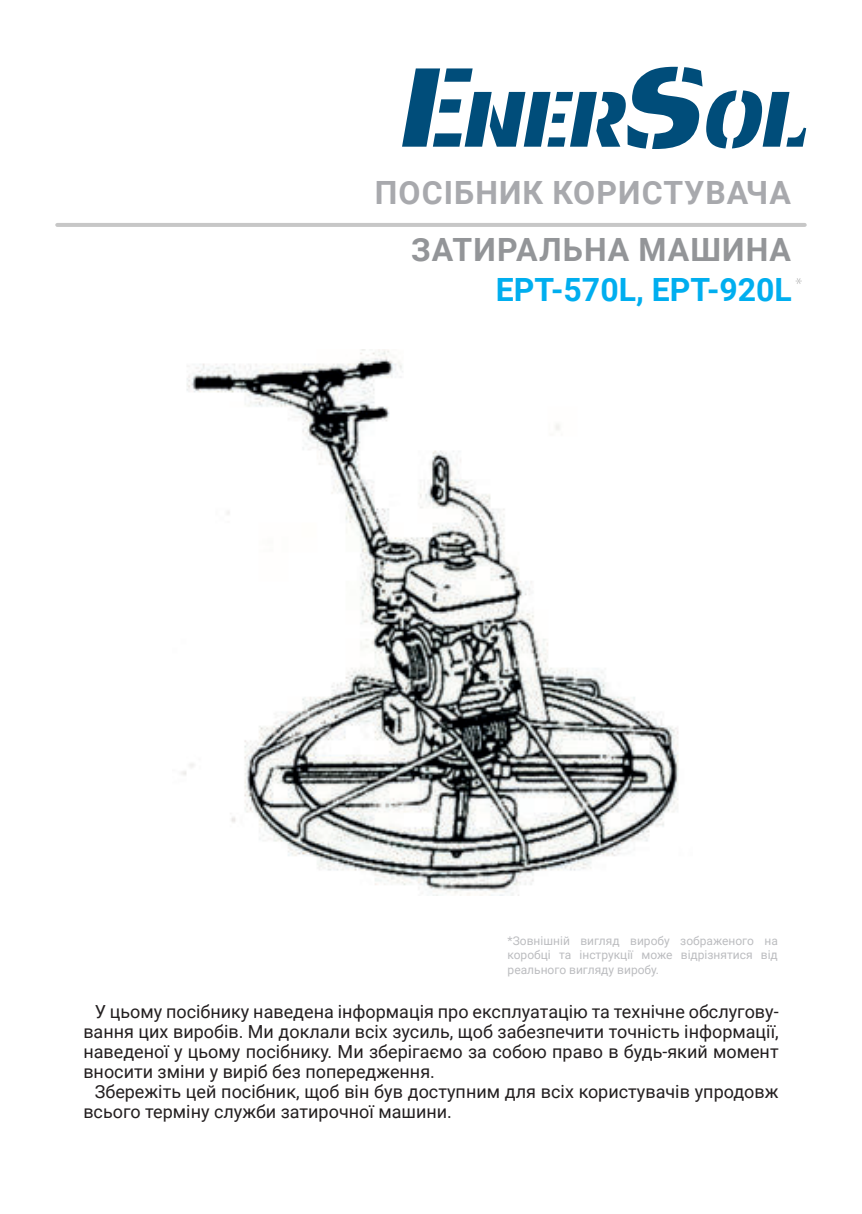
<style>
.page{position:relative;width:862px;height:1214px;background:#fff}
.page>*{position:absolute;margin:0;border:0;box-sizing:border-box;transform-origin:0 0}
.t1{font:700 32px "Roboto";letter-spacing:.035em;color:#a8a9ad}
.t2{font:700 32px "Roboto";color:#00aeef}
.t3{font:700 32px "Roboto";letter-spacing:.035em;color:#939598}
.t4{font:18px/20px "Roboto";color:#231f20;text-align:justify}
.t5{font:12px/14.4px "Roboto";color:#bcbdc0;text-align:justify}
</style>
<div class="page">
<svg style="left:402px;top:67px;width:404px;height:82px"></svg>
<hr style="left:57px;top:223px;width:748px;height:4px;background:#c7c7c7">
<svg style="left:795px;top:278px;width:6px;height:6px"></svg>
<img style="left:181px;top:350px;width:498px;height:545px">
<h1 class="t1" style="left:375px;top:170px;width:418px">ПОСІБНИК КОРИСТУВАЧА</h1>
<h1 class="t3" style="left:411px;top:227px;width:381px">ЗАТИРАЛЬНА МАШИНА</h1>
<h1 class="t2" style="left:496px;top:267px;width:297px">EPT-570L, EPT-920L</h1>
<p class="t5" style="left:507px;top:933px;width:272px">*Зовнішній вигляд виробу зображеного на коробці та інструкції може відрізнятися від реального вигляду виробу.</p>
<p class="t4" style="left:83px;top:1000px;width:697px;text-indent:11px">У цьому посібнику наведена інформація про експлуатацію та технічне обслугову&shy;вання цих виробів. Ми доклали всіх зусиль, щоб забезпечити точність інформації, наведеної у цьому посібнику. Ми зберігаємо за собою право в будь-який момент вносити зміни у виріб без попередження.</p>
<p class="t4" style="left:83px;top:1080px;width:697px;text-indent:11px">Збережіть цей посібник, щоб він був доступним для всіх користувачів упродовж всього терміну служби затирочної машини.</p>
</div>
